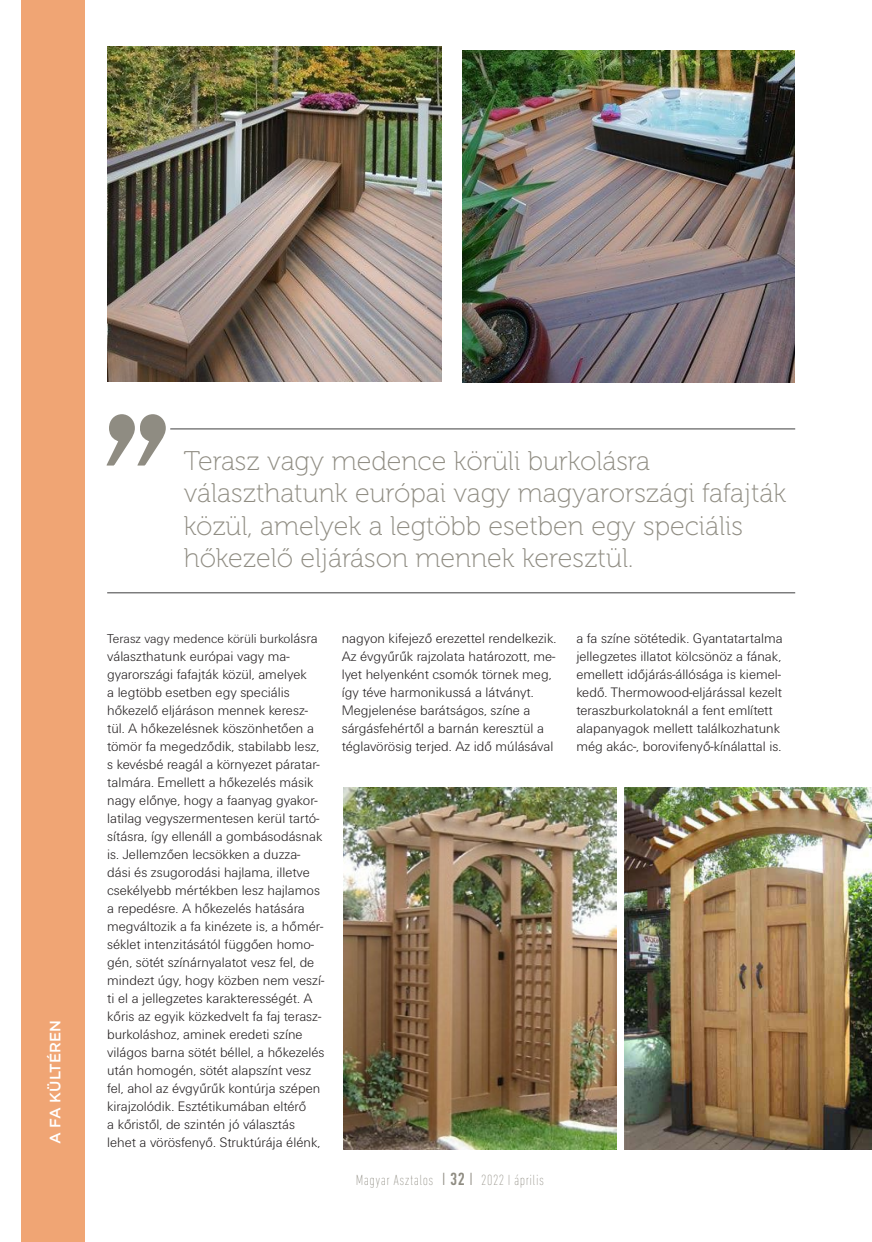
<style>
.page{position:relative;width:872px;height:1242px;background:#fff}
.page>*{position:absolute;margin:0;border:0;box-sizing:border-box;transform-origin:0 0}
.Kiemelés{font:27px/32.4px "Museo 100";color:#8f8c82}
.t1{font:200 condensed 15px "DIN Next LT Pro";letter-spacing:.03em;color:#8f8c82}
.t2{font:500 15px "Gotham";color:#fff}
.Kenyér{font:14.25px/18px "U001 Lig";color:#231f20}
.Kenyér-2{font:13.35px "U001 Lig";color:#231f20}
.s1{font-size:14.25px}
.s2{font-weight:300;font-size:18px}
.s3{font-weight:500;font-size:18px}
</style>
<div class="page">
<div style="left:21px;top:0;width:64px;height:1242px;background:#f0a574"></div>
<img style="left:463px;top:51px;width:331px;height:331px">
<img style="left:107px;top:47px;width:335px;height:334px">
<hr style="left:107px;top:428px;width:688px;height:1px;background:#3e3e3f">
<hr style="left:107px;top:592px;width:688px;height:1px;background:#3e3e3f">
<img style="left:624px;top:787px;width:248px;height:362px">
<img style="left:343px;top:788px;width:273px;height:361px">
<svg style="left:106px;top:414px;width:66px;height:52px"></svg>
<p class="t2" style="left:45px;top:1143px;width:125px;rotate:-90deg">A FA KÜLTÉREN</p>
<p class="Kiemelés" style="left:184px;top:445px;width:604px">Terasz vagy medence körüli burkolásra választhatunk európai vagy magyarországi fafajták közül, amelyek a legtöbb esetben egy speciális hőkezelő eljáráson mennek keresztül.</p>
<p class="Kenyér-2" style="left:107px;top:631px;width:212px">Terasz vagy medence körüli burko<span class="s1">lásra</span></p>
<p class="Kenyér" style="left:107px;top:648px;width:219px">választhatunk európai vagy ma&shy;gyarországi fafajták közül, amelyek<br>a legtöbb esetben egy speciális hőkezelő eljáráson mennek keresz&shy;tül. A hőkezelésnek köszönhetően a tömör fa megedződik, stabilabb lesz, s kevésbé reagál a környezet páratar&shy;talmára. Emellett a hőkezelés másik nagy előnye, hogy a faanyag gyakor&shy;latilag vegyszermentesen kerül tartó&shy;sításra, így ellenáll a gombásodásnak is. Jellemzően lecsökken a duzza&shy;dási és zsugorodási hajlama, illetve csekélyebb mértékben lesz hajlamos a repedésre. A hőkezelés hatására megváltozik a fa kinézete is, a hőmér&shy;séklet intenzitásától függően homo&shy;gén, sötét színárnyalatot vesz fel, de mindezt úgy, hogy közben nem veszí&shy;ti el a jellegzetes karakterességét. A kőris az egyik közkedvelt fa faj terasz&shy;burkoláshoz, aminek eredeti színe világos barna sötét béllel, a hőkezelés után homogén, sötét alapszínt vesz fel, ahol az évgyűrűk kontúrja szépen kirajzolódik. Esztétikumában eltérő<br>a kőristől, de szintén jó választás lehet a vörösfenyő. Struktúrája élénk,</p>
<p class="Kenyér" style="left:342px;top:630px;width:216px">nagyon kifejező erezettel rendelkezik.<br>Az évgyűrűk rajzolata határozott, me&shy;lyet helyenként csomók törnek meg, így téve harmonikussá a látványt.<br>Megjelenése barátságos, színe a sárgásfehértől a barnán keresztül a téglavörösig terjed. Az idő múlásával</p>
<p class="Kenyér" style="left:576px;top:630px;width:208px">a fa színe sötétedik. Gyantatartalma jellegzetes illatot kölcsönöz a fának, emellett időjárás-állósága is kiemel&shy;kedő. Thermowood-eljárással kezelt teraszburkolatoknál a fent említett alapanyagok mellett találkozhatunk még akác-, borovifenyő-kínálattal is.</p>
<p class="t1" style="left:356px;top:1171px;width:190px">Magyar Asztalos <span class="s2">I</span> <span class="s3">32</span> <span class="s2">I</span> 2022 I április</p>
</div>
